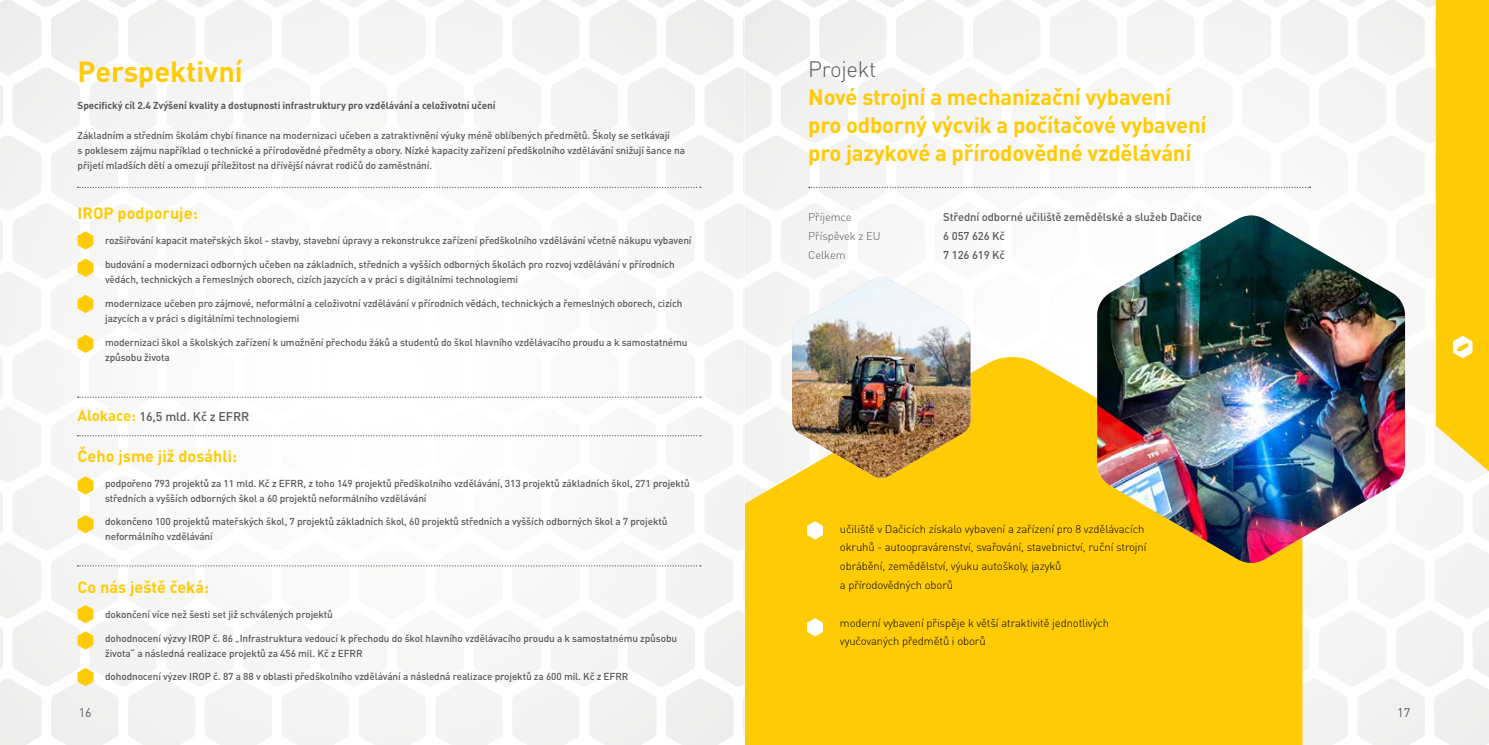
<style>
.page{position:relative;width:1489px;height:745px;background:#fff}
.page>*{position:absolute;margin:0;border:0;box-sizing:border-box;transform-origin:0 0}
.t1{font:700 28.75px "DIN Pro";color:#ffcb05}
.t2{font:700 22px/27.9px "DIN Pro";letter-spacing:-.01em;color:#ffcb05}
.t3{font:300 22px "DIN Pro";letter-spacing:-.01em;color:#58595b}
.t4{font:700 16.25px "DIN Pro";color:#ffcb05}
.t5{font:500 12.5px "DIN Pro";letter-spacing:-.01em;color:#58595b}
.t6{font:12.5px "DIN Pro";color:#58595b}
.t7{font:300 11.25px/18.8px "DIN Pro";letter-spacing:-.01em;color:#000}
.t8{font:500 11.25px "DIN Pro";letter-spacing:-.01em;color:#58595b}
.t9{font:300 11.25px "DIN Pro";letter-spacing:-.01em;color:#58595b}
.t10{font:500 10px/15px "DIN Pro";letter-spacing:-.01em;color:#58595b}
.t11{font:700 10px "DIN Pro";letter-spacing:-.01em;color:#58595b}
.s1{font-weight:700;font-size:15px;color:#ffcb05}
</style>
<div class="page">
<div style="left:744px;top:2px;width:744px;height:742px;background:#f7f7f7"></div>
<svg style="left:745px;top:0;width:690px;height:60px"></svg>
<div style="left:745px;top:354px;width:557px;height:390px;background:#ffcb05"></div>
<svg style="left:1435px;top:0;width:53px;height:471px;background:#fece17"></svg>
<img style="left:1097px;top:215px;width:307px;height:348px">
<img style="left:792px;top:277px;width:178px;height:201px">
<div style="left:0;top:0;width:744px;height:744px;background:#f9f9f8"></div>
<svg style="left:0;top:0;width:744px;height:75px"></svg>
<svg style="left:78px;top:187px;width:623px;height:1px"></svg>
<svg style="left:78px;top:231px;width:15px;height:18px"></svg>
<svg style="left:78px;top:476px;width:15px;height:18px"></svg>
<svg style="left:78px;top:605px;width:15px;height:17px"></svg>
<svg style="left:78px;top:631px;width:15px;height:18px"></svg>
<svg style="left:78px;top:668px;width:15px;height:17px"></svg>
<svg style="left:78px;top:258px;width:15px;height:19px"></svg>
<svg style="left:78px;top:515px;width:15px;height:18px"></svg>
<svg style="left:78px;top:295px;width:15px;height:18px"></svg>
<svg style="left:78px;top:334px;width:15px;height:18px"></svg>
<svg style="left:78px;top:396px;width:623px;height:1px"></svg>
<svg style="left:78px;top:435px;width:623px;height:1px"></svg>
<svg style="left:78px;top:565px;width:623px;height:1px"></svg>
<svg style="left:807px;top:521px;width:16px;height:18px"></svg>
<svg style="left:807px;top:618px;width:16px;height:18px"></svg>
<svg style="left:808px;top:187px;width:502px;height:1px"></svg>
<h1 class="t1" style="left:78px;top:52px;width:167px">Perspektivní</h1>
<p class="t11" style="left:78px;top:99px;width:419px">Specifický cíl 2.4 Zvýšení kvality a dostupnosti infrastruktury pro vzdělávání a celoživotní učení</p>
<p class="t10" style="left:78px;top:127px;width:609px">Základním a středním školám chybí finance na modernizaci učeben a zatraktivnění výuky méně oblíbených předmětů. Školy se setkávají<br>s poklesem zájmu například o technické a přírodovědné předměty a obory. Nízké kapacity zařízení předškolního vzdělávání snižují šance na přijetí mladších dětí a omezují příležitost na dřívější návrat rodičů do zaměstnání.</p>
<h3 class="t4" style="left:78px;top:202px;width:122px">IROP podporuje:</h3>
<p class="t10" style="left:105px;top:232px;width:588px">rozšiřování kapacit mateřských škol - stavby, stavební úpravy a rekonstrukce zařízení předškolního vzdělávání včetně nákupu vybavení</p>
<p class="t10" style="left:105px;top:256px;width:571px">budování a modernizaci odborných učeben na základních, středních a vyšších odborných školách pro rozvoj vzdělávání v přírodních vědách, technických a řemeslných oborech, cizích jazycích a v práci s digitálními technologiemi</p>
<p class="t10" style="left:105px;top:295px;width:579px">modernizace učeben pro zájmové, neformální a celoživotní vzdělávání v přírodních vědách, technických a řemeslných oborech, cizích jazycích a v práci s digitálními technologiemi</p>
<p class="t10" style="left:105px;top:334px;width:584px">modernizaci škol a školských zařízení k umožnění přechodu žáků a studentů do škol hlavního vzdělávacího proudu a k samostatnému způsobu života</p>
<p class="t5" style="left:78px;top:407px;width:173px"><span class="s1">Alokace:</span> 16,5 mld. Kč z EFRR</p>
<h3 class="t4" style="left:78px;top:444px;width:161px">Čeho jsme již dosáhli:</h3>
<p class="t10" style="left:105px;top:475px;width:586px">podpořeno 793 projektů za 11 mld. Kč z EFRR, z toho 149 projektů předškolního vzdělávání, 313 projektů základních škol, 271 projektů středních a vyšších odborných škol a 60 projektů neformálního vzdělávání</p>
<p class="t10" style="left:105px;top:513px;width:563px">dokončeno 100 projektů mateřských škol, 7 projektů základních škol, 60 projektů středních a vyšších odborných škol a 7 projektů neformálního vzdělávání</p>
<h3 class="t4" style="left:78px;top:575px;width:133px">Co nás ještě čeká:</h3>
<p class="t10" style="left:105px;top:605px;width:229px">dokončení více než šesti set již schválených projektů</p>
<p class="t10" style="left:105px;top:629px;width:573px">dohodnocení výzvy IROP č. 86 „Infrastruktura vedoucí k přechodu do škol hlavního vzdělávacího proudu a k samostatnému způsobu života“ a následná realizace projektů za 456 mil. Kč z EFRR</p>
<p class="t10" style="left:105px;top:668px;width:524px">dohodnocení výzev IROP č. 87 a 88 v oblasti předškolního vzdělávání a následná realizace projektů za 600 mil. Kč z EFRR</p>
<h2 class="t3" style="left:808px;top:54px;width:70px">Projekt</h2>
<h2 class="t2" style="left:808px;top:82px;width:400px">Nové strojní a mechanizační vybavení pro odborný výcvik a počítačové vybavení pro jazykové a přírodovědné vzdělávání</h2>
<p class="t9" style="left:808px;top:209px;width:45px">Příjemce</p>
<p class="t8" style="left:943px;top:209px;width:260px">Střední odborné učiliště zemědělské a služeb Dačice</p>
<p class="t9" style="left:808px;top:228px;width:74px">Příspěvek z EU</p>
<p class="t8" style="left:943px;top:228px;width:63px">6 057 626 Kč</p>
<p class="t9" style="left:808px;top:247px;width:39px">Celkem</p>
<p class="t8" style="left:943px;top:247px;width:63px">7 126 619 Kč</p>
<p class="t7" style="left:840px;top:518px;width:308px">učiliště v Dačicích získalo vybavení a zařízení pro 8 vzdělávacích okruhů - autoopravárenství, svařování, stavebnictví, ruční strojní obrábění, zemědělství, výuku autoškoly, jazyků<br>a přírodovědných oborů</p>
<p class="t7" style="left:840px;top:612px;width:270px">moderní vybavení přispěje k větší atraktivitě jednotlivých vyučovaných předmětů i oborů</p>
<p class="t6" style="left:79px;top:701px;width:15px">16</p>
<p class="t6" style="left:1396px;top:701px;width:15px">17</p>
</div>
